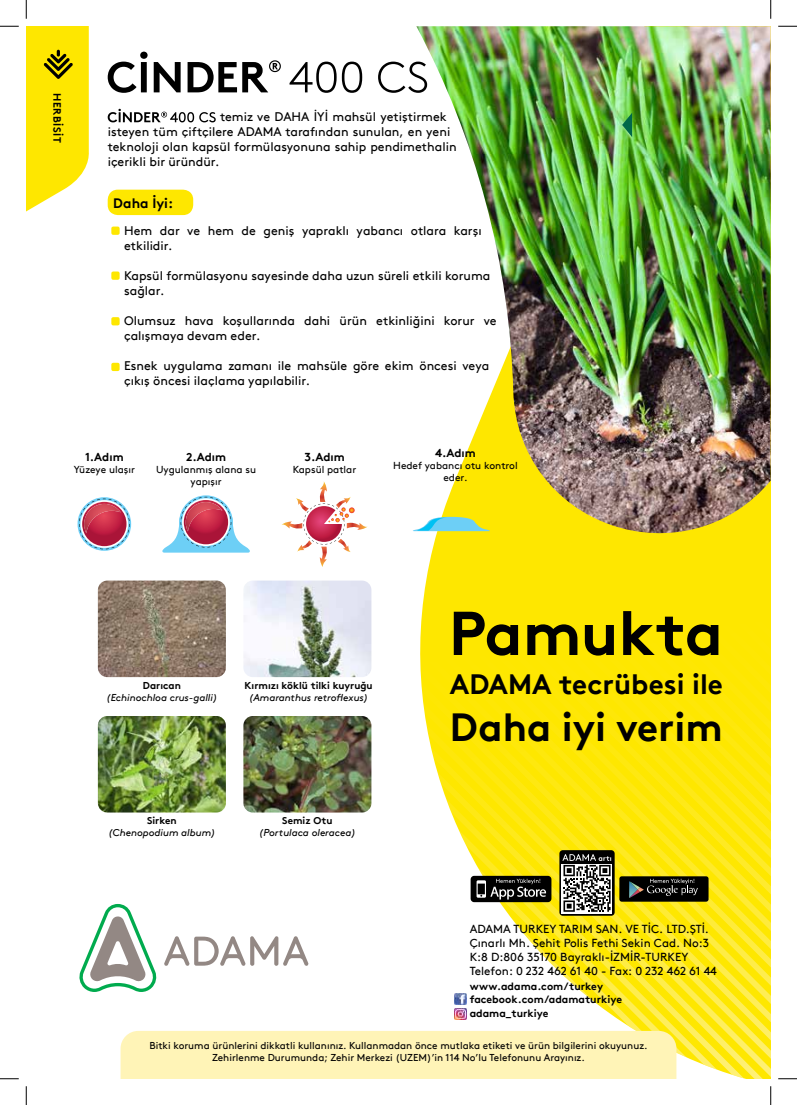
<style>
.page{position:relative;width:797px;height:1105px;background:#fff}
.page>*{position:absolute;margin:0;border:0;box-sizing:border-box;transform-origin:0 0}
.t1{font:700 61.75px "Brown";letter-spacing:-.005em;color:#000}
.t2{font:700 39.25px "Brown";color:#000}
.t3{font:700 28px "Brown";color:#000}
.t4{font:700 13.75px "Brown";color:#000}
.t5{font:12.5px/15px "Brown";color:#000}
.t6{font:11.62px/14px "Brown";color:#000}
.t7{font:700 11.5px "Brown";color:#000}
.t8{font:700 10.62px/12.8px "Brown";color:#000}
.t9{font:700 10.62px "Brown";letter-spacing:.06em;color:#000}
.t10{font:10.12px/12.1px "Brown";color:#000;text-align:center}
.t11{font:10px/12px "Brown";color:#000;text-align:center}
.t12{font:10px "Brown Itali";color:#000}
.t13{font:700 10px "Brown";color:#000}
</style>
<div class="page">
<svg style="left:26px;top:26px;width:63px;height:186px;background:#f7e31c"></svg>
<div style="left:413px;top:531px;width:357px;height:73px;background:#fee700"></div>
<img style="left:416px;top:26px;width:354px;height:507px">
<svg style="left:108px;top:109px;width:108px;height:13px"></svg>
<svg style="left:622px;top:113px;width:10px;height:24px"></svg>
<div style="left:108px;top:190px;width:85px;height:25px;background:#fee700;border-radius:10px"></div>
<img style="left:98px;top:581px;width:128px;height:23px">
<img style="left:244px;top:581px;width:127px;height:23px">
<svg style="left:78px;top:497px;width:53px;height:54px"></svg>
<svg style="left:79px;top:499px;width:51px;height:50px"></svg>
<svg style="left:162px;top:497px;width:88px;height:56px"></svg>
<img style="left:186px;top:502px;width:36px;height:29px">
<svg style="left:282px;top:481px;width:85px;height:86px"></svg>
<svg style="left:413px;top:517px;width:80px;height:14px"></svg>
<svg style="left:108px;top:52px;width:319px;height:41px"></svg>
<div style="left:111px;top:227px;width:9px;height:8px;background:#fee700;border-radius:2px"></div>
<div style="left:111px;top:271px;width:9px;height:9px;background:#fee700;border-radius:2px"></div>
<div style="left:111px;top:317px;width:9px;height:8px;background:#fee700;border-radius:2px"></div>
<div style="left:111px;top:363px;width:9px;height:8px;background:#fee700;border-radius:2px"></div>
<svg style="left:79px;top:604px;width:691px;height:475px"></svg>
<svg style="left:0;top:25px;width:19px;height:2px"></svg>
<svg style="left:778px;top:25px;width:19px;height:2px"></svg>
<svg style="left:0;top:1078px;width:19px;height:1px"></svg>
<svg style="left:778px;top:1078px;width:19px;height:1px"></svg>
<svg style="left:25px;top:0;width:2px;height:19px"></svg>
<svg style="left:25px;top:1086px;width:2px;height:19px"></svg>
<svg style="left:770px;top:0;width:1px;height:19px"></svg>
<svg style="left:770px;top:1086px;width:1px;height:19px"></svg>
<p class="t9" style="left:66px;top:93px;width:52px;rotate:90deg">HERBİSİT</p>
<p class="t5" style="left:108px;top:108px;width:350px;text-indent:112px">temiz ve DAHA İYİ mahsül yetiştirmek isteyen tüm çiftçilere ADAMA tarafından sunulan, en yeni teknoloji olan kapsül formülasyonuna sahip pendimethalin içerikli bir üründür.</p>
<p class="t4" style="left:113px;top:192px;width:61px">Daha İyi:</p>
<p class="t5" style="left:124px;top:222px;width:359px">Hem dar ve hem de geniş yapraklı yabancı otlara karşı etkilidir.</p>
<p class="t5" style="left:124px;top:267px;width:368px">Kapsül formülasyonu sayesinde daha uzun süreli etkili koruma sağlar.</p>
<p class="t5" style="left:124px;top:312px;width:374px">Olumsuz hava koşullarında dahi ürün etkinliğini korur ve çalışmaya devam eder.</p>
<p class="t5" style="left:124px;top:357px;width:367px">Esnek uygulama zamanı ile mahsüle göre ekim öncesi veya çıkış öncesi ilaçlama yapılabilir.</p>
<p class="t7" style="left:85px;top:448px;width:40px">1.Adım</p>
<p class="t10" style="left:74px;top:463px;width:63px">Yüzeye ulaşır</p>
<p class="t7" style="left:186px;top:448px;width:41px">2.Adım</p>
<p class="t10" style="left:156px;top:463px;width:101px">Uygulanmış alana su yapışır</p>
<p class="t7" style="left:304px;top:448px;width:42px">3.Adım</p>
<p class="t10" style="left:293px;top:463px;width:65px">Kapsül patlar</p>
<p class="t7" style="left:435px;top:444px;width:42px">4.Adım</p>
<p class="t10" style="left:393px;top:459px;width:126px">Hedef yabancı otu kontrol eder.</p>
<p class="t13" style="left:143px;top:677px;width:40px">Darıcan</p>
<p class="t12" style="left:106px;top:689px;width:113px">(Echinochloa crus-galli)</p>
<p class="t13" style="left:245px;top:677px;width:130px">Kırmızı köklü tilki kuyruğu</p>
<p class="t12" style="left:249px;top:689px;width:121px">(Amaranthus retroflexus)</p>
<p class="t13" style="left:147px;top:812px;width:31px">Sirken</p>
<p class="t12" style="left:108px;top:825px;width:109px">(Chenopodium album)</p>
<p class="t13" style="left:282px;top:812px;width:52px">Semiz Otu</p>
<p class="t12" style="left:259px;top:825px;width:98px">(Portulaca oleracea)</p>
<h1 class="t1" style="left:449px;top:583px;width:276px">Pamukta</h1>
<h3 class="t3" style="left:450px;top:661px;width:274px">ADAMA tecrübesi ile</h3>
<h2 class="t2" style="left:450px;top:695px;width:274px">Daha iyi verim</h2>
<p class="t6" style="left:469px;top:921px;width:249px">ADAMA TURKEY TARIM SAN. VE TİC. LTD.ŞTİ.<br>Çınarlı Mh. Şehit Polis Fethi Sekin Cad. No:3<br>K:8 D:806 35170 Bayraklı-İZMİR-TURKEY Telefon: 0 232 462 61 40 - Fax: 0 232 462 61 44</p>
<p class="t8" style="left:469px;top:979px;width:154px">www.adama.com/turkey facebook.com/adamaturkiye</p>
<p class="t8" style="left:469px;top:1005px;width:80px">adama_turkiye</p>
<p class="t11" style="left:149px;top:1039px;width:499px">Bitki koruma ürünlerini dikkatli kullanınız. Kullanmadan önce mutlaka etiketi ve ürün bilgilerini okuyunuz.<br>Zehirlenme Durumunda; Zehir Merkezi (UZEM)’in 114 No’lu Telefonunu Arayınız.</p>
</div>
